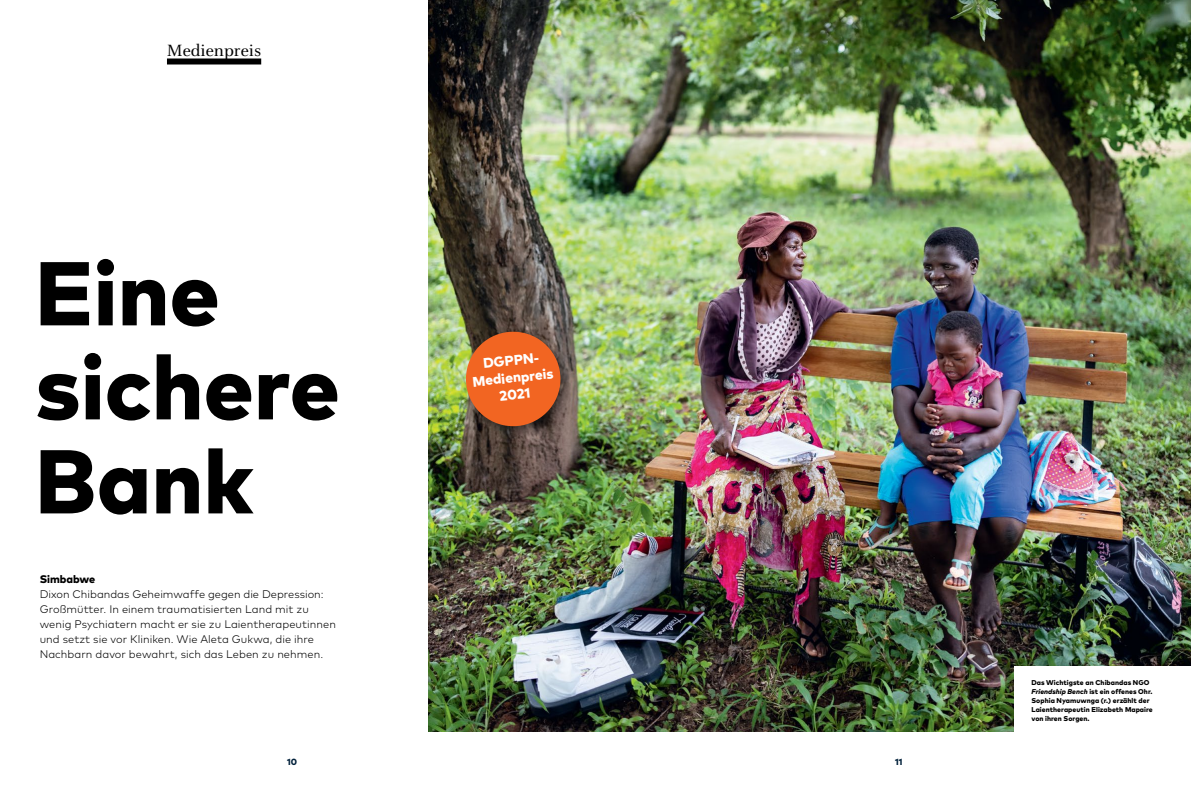
<style>
.page{position:relative;width:1191px;height:791px;background:#fff}
.page>*{position:absolute;margin:0;border:0;box-sizing:border-box;transform-origin:0 0}
.t1{font:800 90.3px/94px "Mark Pro";color:#000}
.t2{font:18px "Celeste Pro";color:#000}
.t3{font:800 14px/17px "Mark Pro";color:#fff;text-align:center}
.t4{font:300 11px/15px "Mark Pro";letter-spacing:.005em;color:#000}
.t5{font:800 11px "Mark Pro";color:#000}
.t6{font:800 9px "Mark Pro";color:#00203a}
.t7{font:800 7px/9px "Mark Pro";letter-spacing:.005em;color:#000}
.s1{font-style:italic}
</style>
<div class="page">
<img style="left:428px;top:0;width:763px;height:731px">
<div style="left:167px;top:58px;width:94px;height:6px;background:#000"></div>
<div style="left:467px;top:333px;width:106px;height:106px;background:#000;opacity:.2"></div>
<svg style="left:462px;top:328px;width:102px;height:102px"></svg>
<div style="left:1014px;top:667px;width:177px;height:71px;background:#fff"></div>
<h2 class="t2" style="left:167px;top:39px;width:96px">Medienpreis</h2>
<h1 class="t1" style="left:35px;top:239px;width:306px">Eine sichere<br>Bank</h1>
<p class="t5" style="left:40px;top:570px;width:57px">Simbabwe</p>
<p class="t4" style="left:40px;top:585px;width:298px">Dixon Chibandas Geheimwaffe gegen die Depression:<br>Großmütter. In einem traumatisierten Land mit zu wenig Psychiatern macht er sie zu Laientherapeutinnen und setzt sie vor Kliniken. Wie Aleta Gukwa, die ihre Nachbarn davor bewahrt, sich das Leben zu nehmen.</p>
<p class="t3" style="left:470px;top:355px;width:83px;rotate:-6deg">DGPPN-<br>Medienpreis<br>2021</p>
<p class="t6" style="left:287px;top:755px;width:11px">10</p>
<p class="t6" style="left:895px;top:755px;width:9px">11</p>
<p class="t7" style="left:1031px;top:677px;width:123px">Das Wichtigste an Chibandas NGO<br><span class="s1">Friendship Bench</span> ist ein offenes Ohr.<br>Sophia Nyamuwnga (r.) erzählt der<br>Laientherapeutin Elizabeth Mapaire von ihren Sorgen.</p>
</div>
